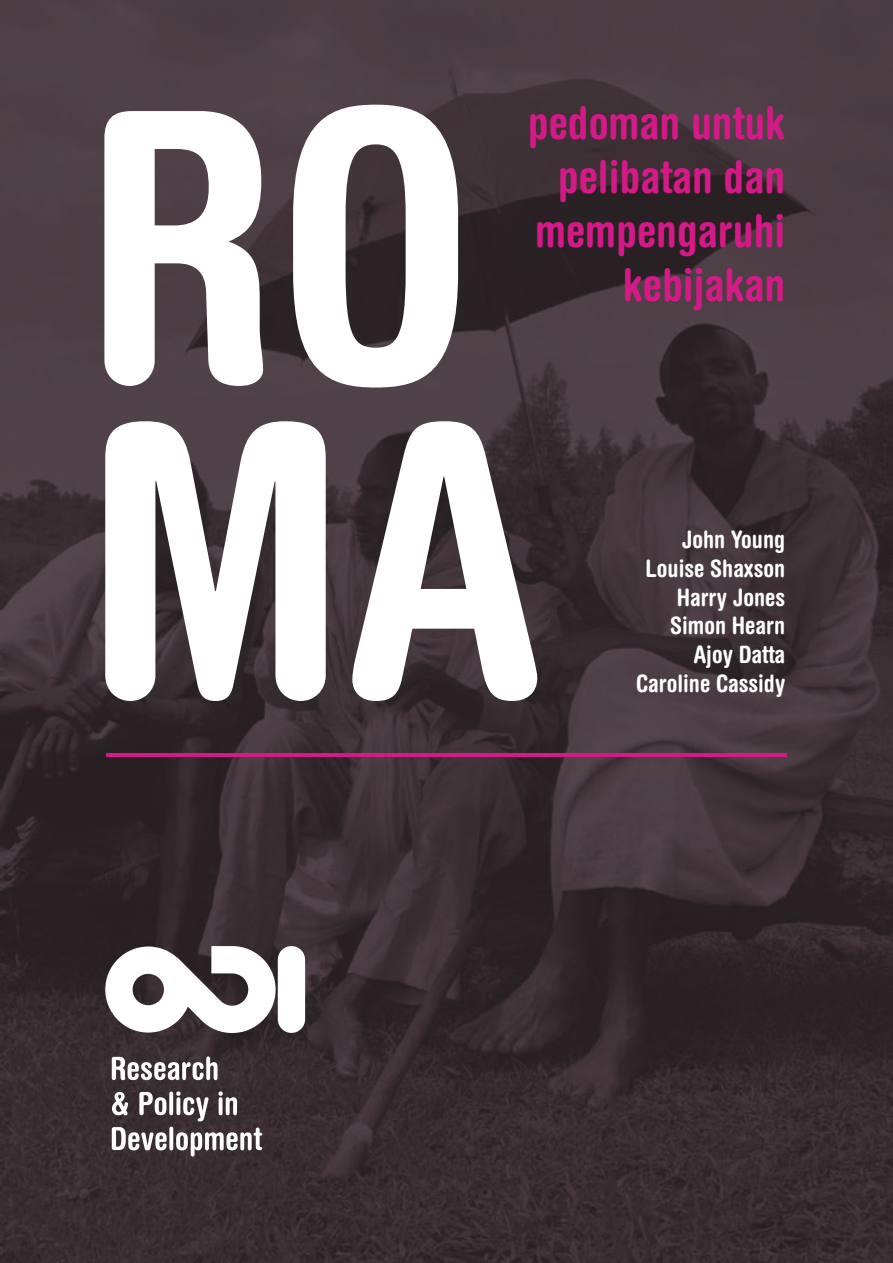
<style>
.page{position:relative;width:893px;height:1263px;background:#fff}
.page>*{position:absolute;margin:0;border:0;box-sizing:border-box;transform-origin:0 0}
.t1{font:700 condensed 375px "Helvetica Rounded";color:#fff}
.t2{font:700 condensed 45px/54px "Helvetica Rounded";color:#d31a87;text-align:right}
.t3{font:700 condensed 24px/28.8px "Helvetica Rounded";color:#fff;text-align:right}
</style>
<div class="page">
<img style="left:0;top:0;width:893px;height:1263px">
<hr style="left:106px;top:753px;width:681px;height:3px;background:#d31a87">
<svg style="left:105px;top:946px;width:171px;height:87px"></svg>
<div style="left:278px;top:946px;width:27px;height:87px;background:#fff;border-radius:14px"></div>
<svg style="left:112px;top:1056px;width:106px;height:24px"></svg>
<svg style="left:112px;top:1092px;width:16px;height:23px"></svg>
<svg style="left:139px;top:1092px;width:27px;height:23px"></svg>
<svg style="left:169px;top:1091px;width:4px;height:24px"></svg>
<svg style="left:176px;top:1091px;width:33px;height:30px"></svg>
<svg style="left:218px;top:1091px;width:19px;height:24px"></svg>
<svg style="left:112px;top:1127px;width:55px;height:23px"></svg>
<svg style="left:169px;top:1127px;width:4px;height:23px"></svg>
<svg style="left:176px;top:1127px;width:86px;height:29px"></svg>
<h1 class="t1" style="left:83px;top:19px;width:391px">RO</h1>
<h2 class="t2" style="left:528px;top:95px;width:259px">pedoman untuk pelibatan dan mempengaruhi</h2>
<h2 class="t2" style="left:623px;top:257px;width:164px">kebijakan</h2>
<h1 class="t1" style="left:83px;top:334px;width:460px">MA</h1>
<p class="t3" style="left:636px;top:525px;width:150px">John Young<br>Louise Shaxson<br>Harry Jones<br>Simon Hearn<br>Ajoy Datta<br>Caroline Cassidy</p>
</div>
